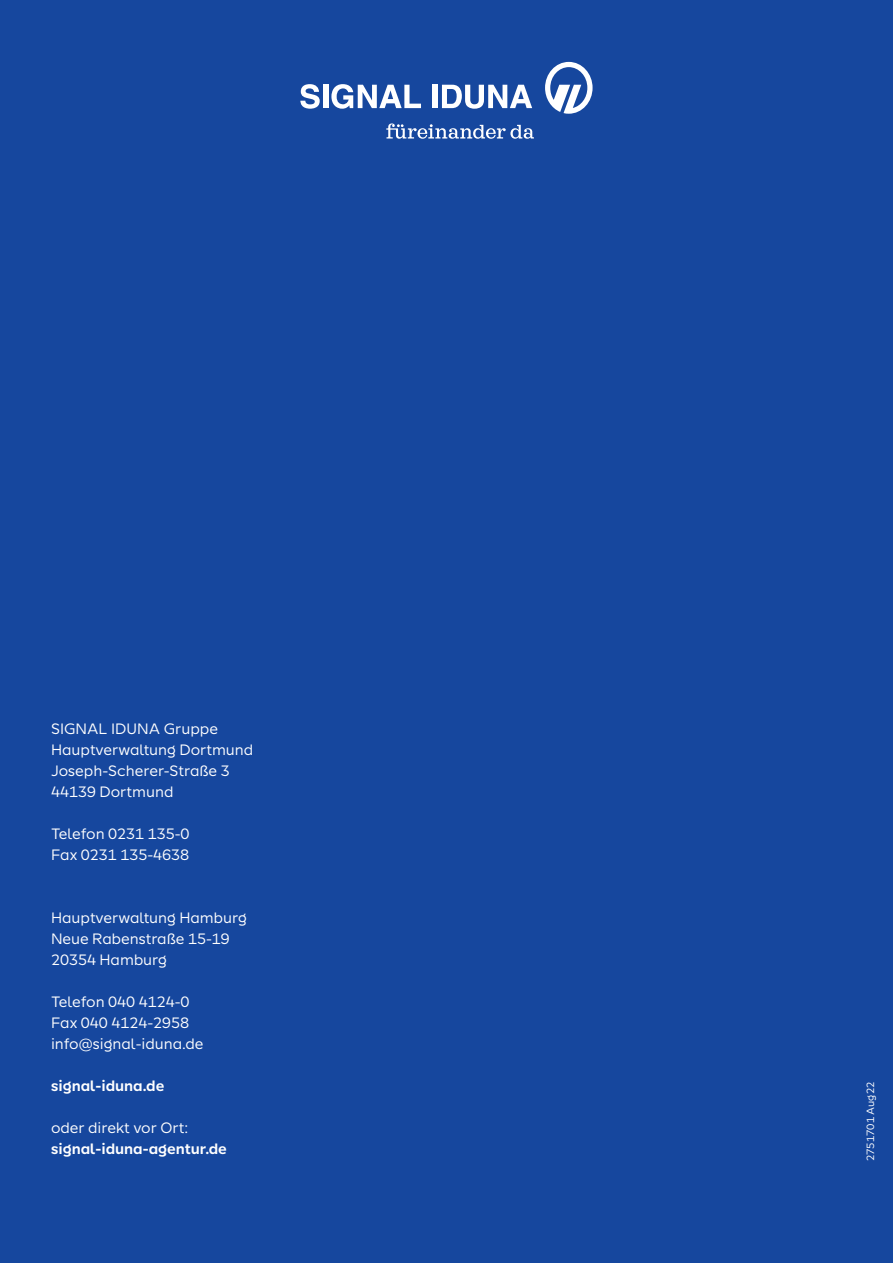
<style>
.page{position:relative;width:893px;height:1263px;background:#16479e}
.page>*{position:absolute;margin:0;border:0;box-sizing:border-box;transform-origin:0 0}
.t1{font:15px/21px "SI Sans";color:#fff}
.t2{font:600 15px "SI Sans";color:#fff}
.t3{font:10.5px "SI Sans";color:#fff}
</style>
<div class="page">
<svg style="left:300px;top:84px;width:20px;height:25px"></svg>
<div style="left:323px;top:85px;width:5px;height:23px;background:#fff"></div>
<svg style="left:331px;top:84px;width:90px;height:25px"></svg>
<div style="left:432px;top:85px;width:5px;height:23px;background:#fff"></div>
<svg style="left:442px;top:85px;width:90px;height:24px"></svg>
<svg style="left:545px;top:62px;width:48px;height:52px"></svg>
<svg style="left:386px;top:123px;width:148px;height:16px"></svg>
<p class="t1" style="left:51px;top:717px;width:204px">SIGNAL IDUNA Gruppe<br>Hauptverwaltung Dortmund<br>Joseph-Scherer-Straße 3<br>44139 Dortmund</p>
<p class="t1" style="left:51px;top:822px;width:140px">Telefon 0231 135-0<br>Fax 0231 135-4638</p>
<p class="t1" style="left:51px;top:906px;width:197px">Hauptverwaltung Hamburg<br>Neue Rabenstraße 15-19<br>20354 Hamburg</p>
<p class="t1" style="left:51px;top:990px;width:154px">Telefon 040 4124-0<br>Fax 040 4124-2958 info@signal-iduna.de</p>
<p class="t2" style="left:51px;top:1074px;width:115px">signal-iduna.de</p>
<p class="t1" style="left:51px;top:1116px;width:139px">oder direkt vor Ort:</p>
<p class="t2" style="left:51px;top:1137px;width:177px">signal-iduna-agentur.de</p>
<p class="t3" style="left:863px;top:1161px;width:81px;rotate:-90deg">2751701 Aug22</p>
</div>
